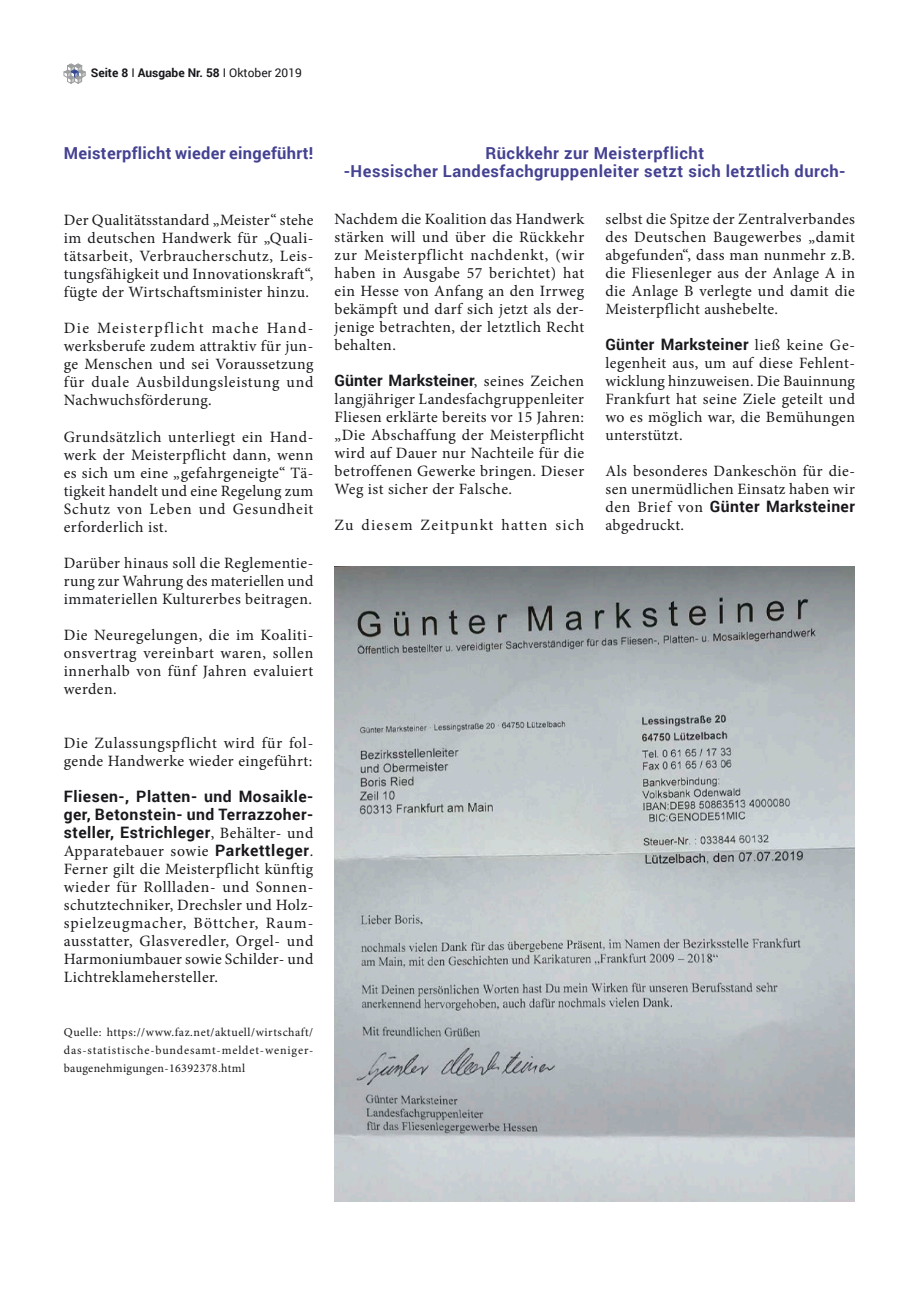
<style>
.page{position:relative;width:906px;height:1289px;background:#fff}
.page>*{position:absolute;margin:0;border:0;box-sizing:border-box;transform-origin:0 0}
.t1{font:700 16.5px/18px "Roboto";letter-spacing:.03em;color:#444291;text-align:center}
.t2{font:15.75px/18px "Minion Pro";letter-spacing:.03em;color:#1a171c;text-align:justify}
.t3{font:700 15.75px/18px "Roboto";letter-spacing:.03em;color:#1a171c;text-align:justify}
.t4{font:700 15.75px "Roboto";letter-spacing:.01em;color:#1a171c}
.t5{font:15.75px "Minion Pro";letter-spacing:.08em;color:#1a171c}
.t6{font:12px/18px "Minion Pro";letter-spacing:.03em;color:#1a171c;text-align:justify}
.t7{font:700 12px "Roboto";color:#1a171c}
.s1{font-weight:400}
.s2{font-family:"Minion Pro";font-weight:400}
.s3{font-family:"Roboto";font-weight:700}
</style>
<div class="page">
<svg style="left:64px;top:64px;width:21px;height:19px"></svg>
<img style="left:334px;top:566px;width:521px;height:635px">
<p class="t7" style="left:91px;top:65px;width:212px">Seite 8 <span class="s1">I</span> Ausgabe Nr. 58 <span class="s1">I Oktober 2019</span></p>
<p class="t1" style="left:64px;top:143px;width:251px">Meisterpflicht wieder eingeführt!</p>
<p class="t2" style="left:64px;top:211px;width:251px">Der Qualitätsstandard „Meister“ stehe im deutschen Handwerk für „Quali&shy;tätsarbeit, Verbraucherschutz, Leis&shy;tungsfähigkeit und Innovationskraft“, fügte der Wirtschaftsminister hinzu.</p>
<p class="t2" style="left:64px;top:319px;width:251px">Die Meisterpflicht mache Hand&shy;werksberufe zudem attraktiv für jun&shy;ge Menschen und sei Voraussetzung für duale Ausbildungsleistung und Nachwuchsförderung.</p>
<p class="t2" style="left:64px;top:427px;width:251px">Grundsätzlich unterliegt ein Hand&shy;werk der Meisterpflicht dann, wenn es sich um eine „gefahrgeneigte“ Tä&shy;tigkeit handelt und eine Regelung zum Schutz von Leben und Gesundheit erforderlich ist.</p>
<p class="t2" style="left:64px;top:553px;width:251px">Darüber hinaus soll die Reglementie&shy;rung zur Wahrung des materiellen und immateriellen Kulturerbes beitragen.</p>
<p class="t2" style="left:64px;top:625px;width:251px">Die Neuregelungen, die im Koaliti&shy;onsvertrag vereinbart waren, sollen innerhalb von fünf Jahren evaluiert werden.</p>
<p class="t2" style="left:64px;top:733px;width:251px">Die Zulassungspflicht wird für fol&shy;gende Handwerke wieder eingeführt:</p>
<p class="t3" style="left:64px;top:786px;width:251px">Fliesen-, Platten- und Mosaikle&shy;ger, Betonstein- und Terrazzoher&shy;steller, Estrichleger<span class="s2">, Behälter- und</span></p>
<p class="t2" style="left:64px;top:841px;width:251px">Apparatebauer sowie <span class="s3">Parkettleger</span>.<br>Ferner gilt die Meisterpflicht künftig wieder für Rollladen- und Sonnen&shy;schutztechniker, Drechsler und Holz&shy;spielzeugmacher, Böttcher, Raum&shy;ausstatter, Glasveredler, Orgel- und Harmoniumbauer sowie Schilder- und Lichtreklamehersteller.</p>
<p class="t6" style="left:64px;top:1022px;width:251px">Quelle: https://www.faz.net/aktuell/wirtschaft/ das-statistische-bundesamt-meldet-weniger&shy;baugenehmigungen-16392378.html</p>
<p class="t1" style="left:344px;top:143px;width:503px">Rückkehr zur Meisterpflicht<br>-Hessischer Landesfachgruppenleiter setzt sich letztlich durch-</p>
<p class="t2" style="left:334px;top:210px;width:251px">Nachdem die Koalition das Handwerk stärken will und über die Rückkehr zur Meisterpflicht nachdenkt, (wir haben in Ausgabe 57 berichtet) hat ein Hesse von Anfang an den Irrweg bekämpft und darf sich jetzt als der&shy;jenige betrachten, der letztlich Recht behalten.</p>
<p class="t4" style="left:334px;top:369px;width:251px">Günter Marksteiner<span class="s2">, seines Zeichen</span></p>
<p class="t2" style="left:334px;top:390px;width:251px">langjähriger Landesfachgruppenleiter Fliesen erklärte bereits vor 15 Jahren: „Die Abschaffung der Meisterpflicht wird auf Dauer nur Nachteile für die betroffenen Gewerke bringen. Dieser Weg ist sicher der Falsche.</p>
<p class="t5" style="left:334px;top:515px;width:251px">Zu diesem Zeitpunkt hatten sich</p>
<p class="t2" style="left:605px;top:210px;width:251px">selbst die Spitze der Zentralverbandes des Deutschen Baugewerbes „damit abgefunden“, dass man nunmehr z.B. die Fliesenleger aus der Anlage A in die Anlage B verlegte und damit die Meisterpflicht aushebelte.</p>
<p class="t3" style="left:605px;top:335px;width:251px">Günter Marksteiner <span class="s2">ließ keine Ge-</span></p>
<p class="t2" style="left:605px;top:354px;width:251px">legenheit aus, um auf diese Fehlent&shy;wicklung hinzuweisen. Die Bauinnung Frankfurt hat seine Ziele geteilt und wo es möglich war, die Bemühungen unterstützt.</p>
<p class="t2" style="left:605px;top:462px;width:251px">Als besonderes Dankeschön für die&shy;sen unermüdlichen Einsatz haben wir</p>
<p class="t3" style="left:605px;top:497px;width:251px"><span class="s2">den Brief von</span> Günter Marksteiner</p>
<p class="t2" style="left:605px;top:516px;width:80px">abgedruckt.</p>
</div>
